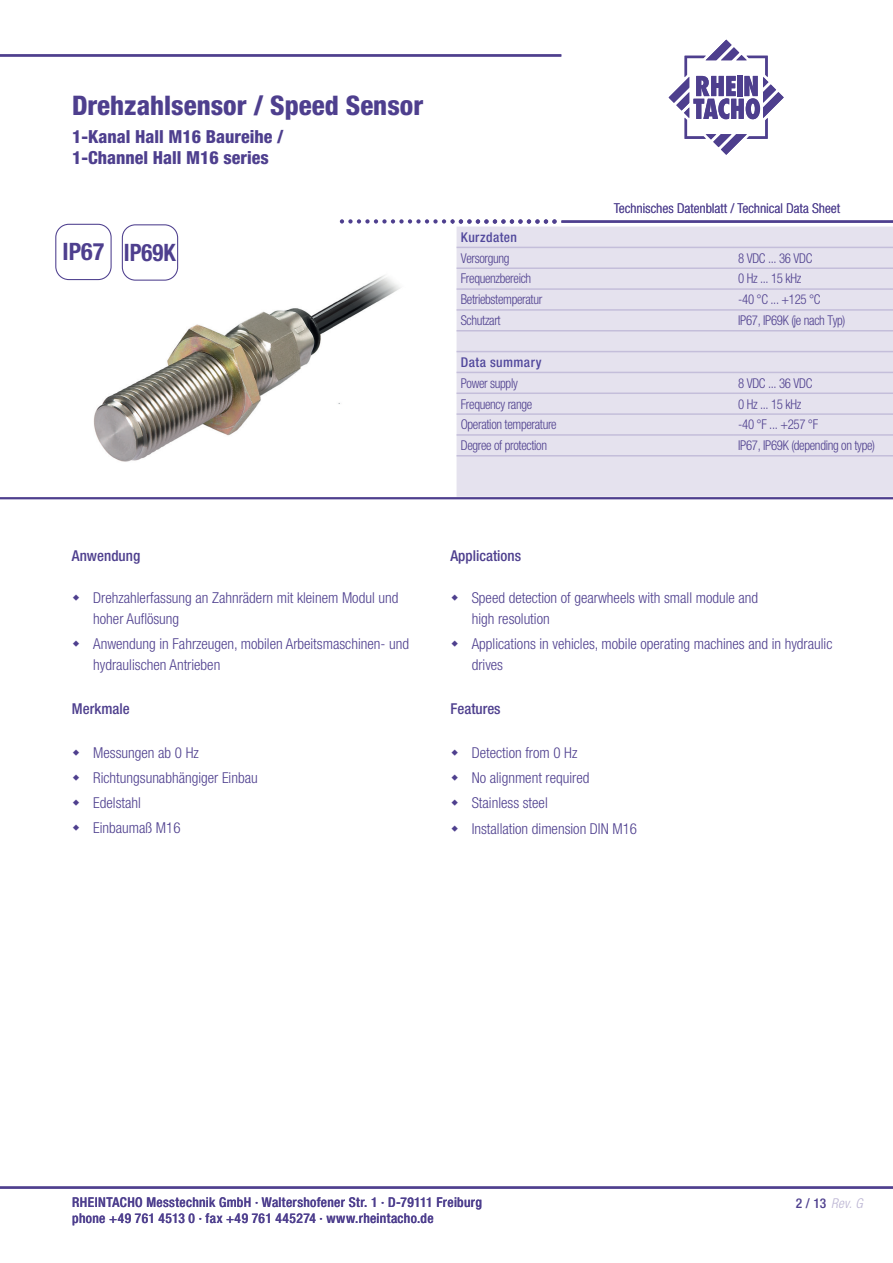
<style>
.page{position:relative;width:893px;height:1263px;background:#fff}
.page>*{position:absolute;margin:0;border:0;box-sizing:border-box;transform-origin:0 0}
.t1{font:800 condensed 27px "Helvetica Neue LT Std";color:#4e3f8e}
.t2{font:700 condensed 24px "Helvetica Neue";color:#4e3f8e}
.t3{font:800 condensed 18px/21.6px "Helvetica Neue LT Std";color:#4e3f8e}
.t4{font:300 condensed 15px/25.2px "Helvetica Neue LT Std";color:#4e3f8e}
.t5{font:500 condensed 15px "Helvetica Neue LT Std";color:#4e3f8e}
.t6{font:300 condensed 13.5px "Helvetica Neue LT Std";letter-spacing:-.025em;color:#4e3f8e;scale:.95 1}
.t7{font:500 condensed 13.5px/16.5px "Helvetica Neue LT Std";letter-spacing:.025em;color:#4e3f8e}
.t8{font:300 condensed 13.5px "Helvetica Neue LT Std";letter-spacing:.01em;color:#4e3f8e}
.t9{font:500 condensed 13.5px "Helvetica Neue LT Std";letter-spacing:.035em;color:#51489c}
.t10{font:italic 300 condensed 13.5px "Helvetica Neue LT Std";color:#bab3d2}
.s1{font-weight:500;font-style:normal;color:#4e3f8e}
</style>
<div class="page">
<hr style="left:0;top:54px;width:561px;height:3px;background:#4e3f8e">
<hr style="left:0;top:497px;width:893px;height:2px;background:#4e3f8e">
<div style="left:457px;top:227px;width:436px;height:270px;background:#e5e2ee"></div>
<hr style="left:457px;top:247px;width:277px;height:1px;background:#c4beda">
<hr style="left:734px;top:247px;width:159px;height:1px;background:#c4beda">
<hr style="left:457px;top:267px;width:277px;height:2px;background:#c4beda">
<hr style="left:734px;top:267px;width:159px;height:2px;background:#c4beda">
<hr style="left:457px;top:288px;width:277px;height:2px;background:#c4beda">
<hr style="left:734px;top:288px;width:159px;height:2px;background:#c4beda">
<hr style="left:457px;top:309px;width:277px;height:2px;background:#c4beda">
<hr style="left:734px;top:309px;width:159px;height:2px;background:#c4beda">
<hr style="left:457px;top:330px;width:277px;height:1px;background:#c4beda">
<hr style="left:734px;top:330px;width:159px;height:1px;background:#c4beda">
<hr style="left:457px;top:351px;width:277px;height:1px;background:#c4beda">
<hr style="left:734px;top:351px;width:159px;height:1px;background:#c4beda">
<hr style="left:457px;top:372px;width:277px;height:1px;background:#c4beda">
<hr style="left:734px;top:372px;width:159px;height:1px;background:#c4beda">
<hr style="left:457px;top:392px;width:277px;height:2px;background:#c4beda">
<hr style="left:734px;top:392px;width:159px;height:2px;background:#c4beda">
<hr style="left:457px;top:413px;width:277px;height:2px;background:#c4beda">
<hr style="left:734px;top:413px;width:159px;height:2px;background:#c4beda">
<hr style="left:457px;top:434px;width:277px;height:2px;background:#c4beda">
<hr style="left:734px;top:434px;width:159px;height:2px;background:#c4beda">
<hr style="left:457px;top:455px;width:277px;height:1px;background:#c4beda">
<hr style="left:734px;top:455px;width:159px;height:1px;background:#c4beda">
<img style="left:57px;top:221px;width:343px;height:241px">
<div style="left:55px;top:224px;width:57px;height:56px;border:1px solid #4e3f8e;border-radius:13px"></div>
<div style="left:122px;top:224px;width:56px;height:57px;border:1px solid #4e3f8e;border-radius:13px"></div>
<hr style="left:0;top:1186px;width:893px;height:3px;background:#4e3f8e">
<svg style="left:668px;top:40px;width:116px;height:115px"></svg>
<hr style="left:561px;top:220px;width:332px;height:3px;background:#4e3f8e">
<svg style="left:340px;top:219px;width:217px;height:5px"></svg>
<h1 class="t1" style="left:72px;top:89px;width:353px">Drehzahlsensor / Speed Sensor</h1>
<p class="t3" style="left:72px;top:125px;width:213px">1-Kanal Hall M16 Baureihe /<br>1-Channel Hall M16 series</p>
<h2 class="t2" style="left:63px;top:238px;width:115px">IP67 IP69K</h2>
<p class="t8" style="left:614px;top:200px;width:228px">Technisches Datenblatt / Technical Data Sheet</p>
<p class="t9" style="left:461px;top:229px;width:58px">Kurzdaten</p>
<p class="t6" style="left:461px;top:250px;width:53px">Versorgung</p>
<p class="t6" style="left:738px;top:250px;width:80px">8 VDC ... 36 VDC</p>
<p class="t6" style="left:461px;top:271px;width:76px">Frequenzbereich</p>
<p class="t6" style="left:738px;top:271px;width:68px">0 Hz ... 15 kHz</p>
<p class="t6" style="left:461px;top:292px;width:87px">Betriebstemperatur</p>
<p class="t6" style="left:738px;top:292px;width:88px">-40 °C ... +125 °C</p>
<p class="t6" style="left:461px;top:313px;width:44px">Schutzart</p>
<p class="t6" style="left:738px;top:313px;width:114px">IP67, IP69K (je nach Typ)</p>
<p class="t9" style="left:461px;top:354px;width:82px">Data summary</p>
<p class="t6" style="left:461px;top:375px;width:61px">Power supply</p>
<p class="t6" style="left:738px;top:375px;width:80px">8 VDC ... 36 VDC</p>
<p class="t6" style="left:461px;top:396px;width:77px">Frequency range</p>
<p class="t6" style="left:738px;top:396px;width:68px">0 Hz ... 15 kHz</p>
<p class="t6" style="left:461px;top:417px;width:102px">Operation temperature</p>
<p class="t6" style="left:738px;top:417px;width:86px">-40 °F ... +257 °F</p>
<p class="t6" style="left:461px;top:438px;width:92px">Degree of protection</p>
<p class="t6" style="left:738px;top:438px;width:146px">IP67, IP69K (depending on type)</p>
<p class="t5" style="left:72px;top:547px;width:70px">Anwendung</p>
<p class="t4" style="left:93px;top:587px;width:307px;line-height:21px">Drehzahlerfassung an Zahnrädern mit kleinem Modul und hoher Auflösung</p>
<p class="t4" style="left:93px;top:633px;width:317px;line-height:21px">Anwendung in Fahrzeugen, mobilen Arbeitsmaschinen- und hydraulischen Antrieben</p>
<p class="t5" style="left:72px;top:700px;width:59px">Merkmale</p>
<p class="t4" style="left:93px;top:740px;width:166px">Messungen ab 0 Hz<br>Richtungsunabhängiger Einbau<br>Edelstahl<br>Einbaumaß M16</p>
<p class="t5" style="left:450px;top:547px;width:72px">Applications</p>
<p class="t4" style="left:472px;top:587px;width:288px;line-height:21px">Speed detection of gearwheels with small module and high resolution</p>
<p class="t4" style="left:472px;top:633px;width:362px;line-height:21px">Applications in vehicles, mobile operating machines and in hydraulic drives</p>
<p class="t5" style="left:450px;top:700px;width:52px">Features</p>
<p class="t4" style="left:472px;top:740px;width:167px">Detection from 0 Hz<br>No alignment required<br>Stainless steel<br>Installation dimension DIN M16</p>
<p class="t7" style="left:72px;top:1193px;width:411px">RHEINTACHO Messtechnik GmbH · Waltershofener Str. 1 · D-79111 Freiburg phone +49 761 4513 0 · fax +49 761 445274 · www.rheintacho.de</p>
<p class="t10" style="left:796px;top:1196px;width:69px"><span class="s1">2 / 13</span> Rev. G</p>
</div>
